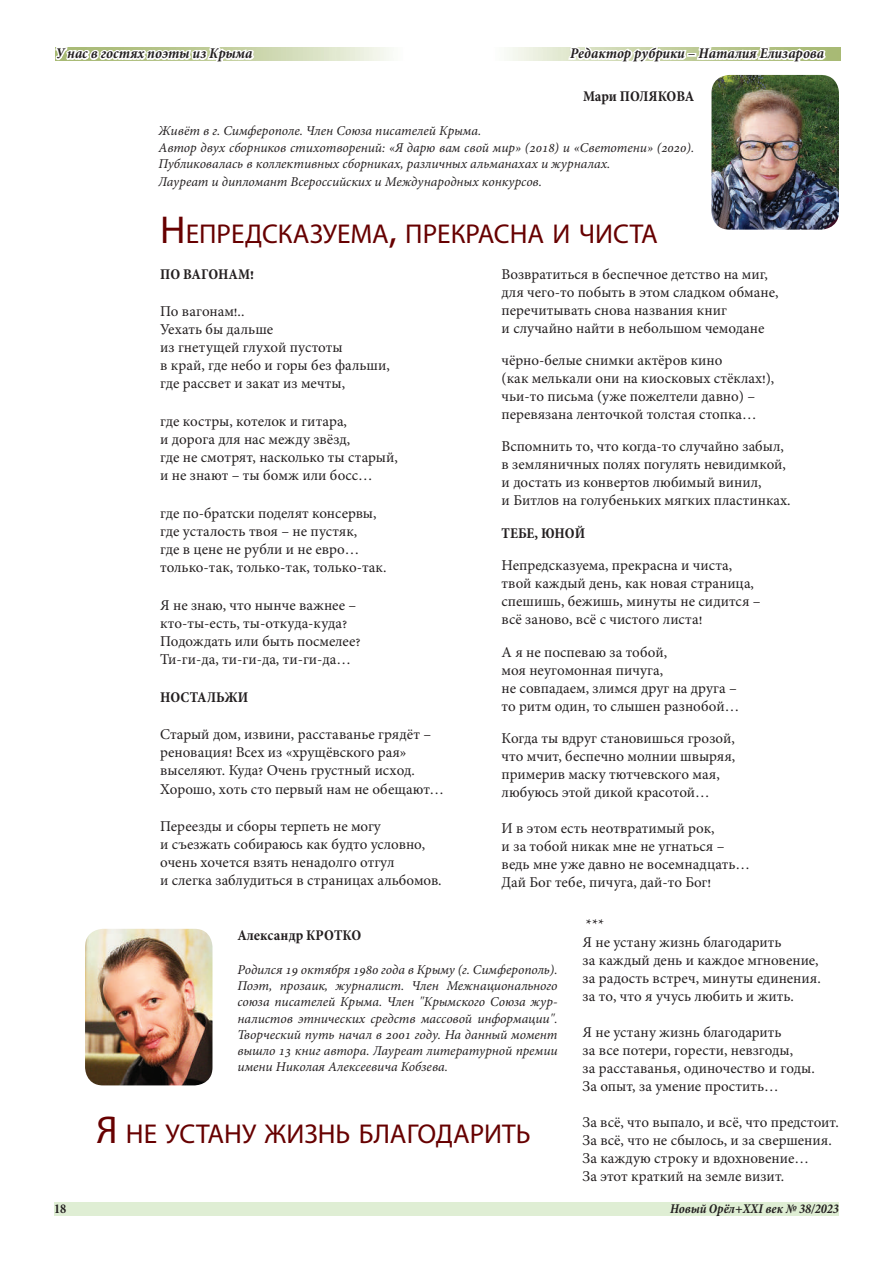
<style>
.page{position:relative;width:893px;height:1263px;background:#fff}
.page>*{position:absolute;margin:0;border:0;box-sizing:border-box;transform-origin:0 0}
.t1{font:27.3px "Myriad Pro";color:#670000}
.t2{font:15px/18px "Minion Pro";color:#231f20}
.t3{font:italic 700 condensed 15px "Minion Pro";color:#231f20}
.t4{font:700 condensed 15px "Minion Pro";color:#231f20}
.t5{font:italic 13.5px/16.2px "Minion Pro";color:#231f20}
.t6{font:italic 700 condensed 13.5px "Minion Pro";color:#231f20}
.t7{font:700 condensed 13.5px "Minion Pro";color:#231f20}
.s1{font-weight:400;font-style:normal;font-stretch:normal}
.s2{font-size:39px}
</style>
<div class="page">
<div style="left:54px;top:1202px;width:785px;height:13px;background:#dfeed4"></div>
<svg style="left:256px;top:47px;width:585px;height:14px"></svg>
<svg style="left:55px;top:47px;width:201px;height:14px"></svg>
<svg style="left:566px;top:47px;width:262px;height:28px"></svg>
<img style="left:711px;top:75px;width:128px;height:155px">
<img style="left:85px;top:929px;width:127px;height:156px">
<p class="t3" style="left:56px;top:43px;width:198px">У нас в гостях поэты из Крыма</p>
<p class="t3" style="left:570px;top:43px;width:256px">Редактор рубрики <span class="s1">–</span> Наталия Елизарова</p>
<p class="t4" style="left:583px;top:86px;width:113px">Мари ПОЛЯКОВА</p>
<p class="t5" style="left:158px;top:123px;width:537px">Живёт в г. Симферополе. Член Союза писателей Крыма.<br>Автор двух сборников стихотворений: «Я дарю вам свой мир» (2018) и «Светотени» (2020).<br>Публиковалась в коллективных сборниках, различных альманахах и журналах.</p>
<p class="t5" style="left:158px;top:173px;width:385px">Лауреат и дипломант Всероссийских и Международных конкурсов.</p>
<h1 class="t1" style="left:160px;top:217px;width:499px"><span class="s2">Н</span>епредсказуема<span class="s2">,</span> прекрасна и чиста</h1>
<p class="t2" style="left:502px;top:265px;width:278px">Возвратиться в беспечное детство на миг, для чего-то побыть в этом сладком обмане, перечитывать снова названия книг<br>и случайно найти в небольшом чемодане</p>
<p class="t2" style="left:502px;top:351px;width:274px">чёрно-белые снимки актёров кино<br>(как мелькали они на киосковых стёклах!), чьи-то письма (уже пожелтели давно) – перевязана ленточкой толстая стопка…</p>
<p class="t2" style="left:502px;top:438px;width:290px">Вспомнить то, что когда-то случайно забыл, в земляничных полях погулять невидимкой, и достать из конвертов любимый винил,<br>и Битлов на голубеньких мягких пластинках.</p>
<p class="t4" style="left:502px;top:523px;width:85px">ТЕБЕ, ЮНОЙ</p>
<p class="t2" style="left:502px;top:556px;width:261px">Непредсказуема, прекрасна и чиста, твой каждый день, как новая страница, спешишь, бежишь, минуты не сидится – всё заново, всё с чистого листа!</p>
<p class="t2" style="left:502px;top:643px;width:239px">А я не поспеваю за тобой,<br>моя неугомонная пичуга,<br>не совпадаем, злимся друг на друга – то ритм один, то слышен разнобой…</p>
<p class="t2" style="left:502px;top:729px;width:235px">Когда ты вдруг становишься грозой, что мчит, беспечно молнии швыряя, примерив маску тютчевского мая, любуюсь этой дикой красотой…</p>
<p class="t2" style="left:502px;top:819px;width:250px">И в этом есть неотвратимый рок,<br>и за тобой никак мне не угнаться – ведь мне уже давно не восемнадцать…<br>Дай Бог тебе, пичуга, дай-то Бог!</p>
<p class="t2" style="left:583px;top:916px;width:240px">***<br>Я не устану жизнь благодарить<br>за каждый день и каждое мгновение, за радость встреч, минуты единения. за то, что я учусь любить и жить.</p>
<p class="t2" style="left:583px;top:1024px;width:234px">Я не устану жизнь благодарить<br>за все потери, горести, невзгоды,<br>за расставанья, одиночество и годы.<br>За опыт, за умение простить…</p>
<p class="t2" style="left:583px;top:1114px;width:258px">За всё, что выпало, и всё, что предстоит.<br>За всё, что не сбылось, и за свершения.<br>За каждую строку и вдохновение…<br>За этот краткий на земле визит.</p>
<p class="t4" style="left:160px;top:263px;width:95px">ПО ВАГОНАМ!</p>
<p class="t2" style="left:160px;top:303px;width:231px">По вагонам!..<br>Уехать бы дальше<br>из гнетущей глухой пустоты<br>в край, где небо и горы без фальши, где рассвет и закат из мечты,</p>
<p class="t2" style="left:160px;top:412px;width:239px">где костры, котелок и гитара,<br>и дорога для нас между звёзд,<br>где не смотрят, насколько ты старый, и не знают – ты бомж или босс…</p>
<p class="t2" style="left:160px;top:504px;width:228px">где по-братски поделят консервы, где усталость твоя – не пустяк,<br>где в цене не рубли и не евро… только-так, только-так, только-так.</p>
<p class="t2" style="left:160px;top:596px;width:202px">Я не знаю, что нынче важнее – кто-ты-есть, ты-откуда-куда?<br>Подождать или быть посмелее?<br>Ти-ги-да, ти-ги-да, ти-ги-да…</p>
<p class="t4" style="left:160px;top:686px;width:90px">НОСТАЛЬЖИ</p>
<p class="t2" style="left:160px;top:726px;width:285px">Старый дом, извини, расставанье грядёт – реновация! Всех из «хрущёвского рая» выселяют. Куда? Очень грустный исход.<br>Хорошо, хоть сто первый нам не обещают…</p>
<p class="t2" style="left:160px;top:817px;width:283px">Переезды и сборы терпеть не могу<br>и съезжать собираюсь как будто условно, очень хочется взять ненадолго отгул<br>и слегка заблудиться в страницах альбомов.</p>
<p class="t4" style="left:237px;top:924px;width:125px">Александр КРОТКО</p>
<p class="t5" style="left:237px;top:961px;width:322px;text-align:justify">Родился 19 октября 1980 года в Крыму (г. Симферополь).<br>Поэт, прозаик, журналист. Член Межнационального союза писателей Крыма. Член "Крымского Союза жур&shy;налистов этнических средств массовой информации".<br>Творческий путь начал в 2001 году. На данный момент вышло 13 книг автора. Лауреат литературной премии имени Николая Алексеевича Кобзева.</p>
<h1 class="t1" style="left:96px;top:1117px;width:436px"><span class="s2">Я</span> не устану жизнь благодарить</h1>
<p class="t7" style="left:54px;top:1199px;width:14px">18</p>
<p class="t6" style="left:670px;top:1199px;width:170px">Новый Орёл+XXI век № 38/2023</p>
</div>
